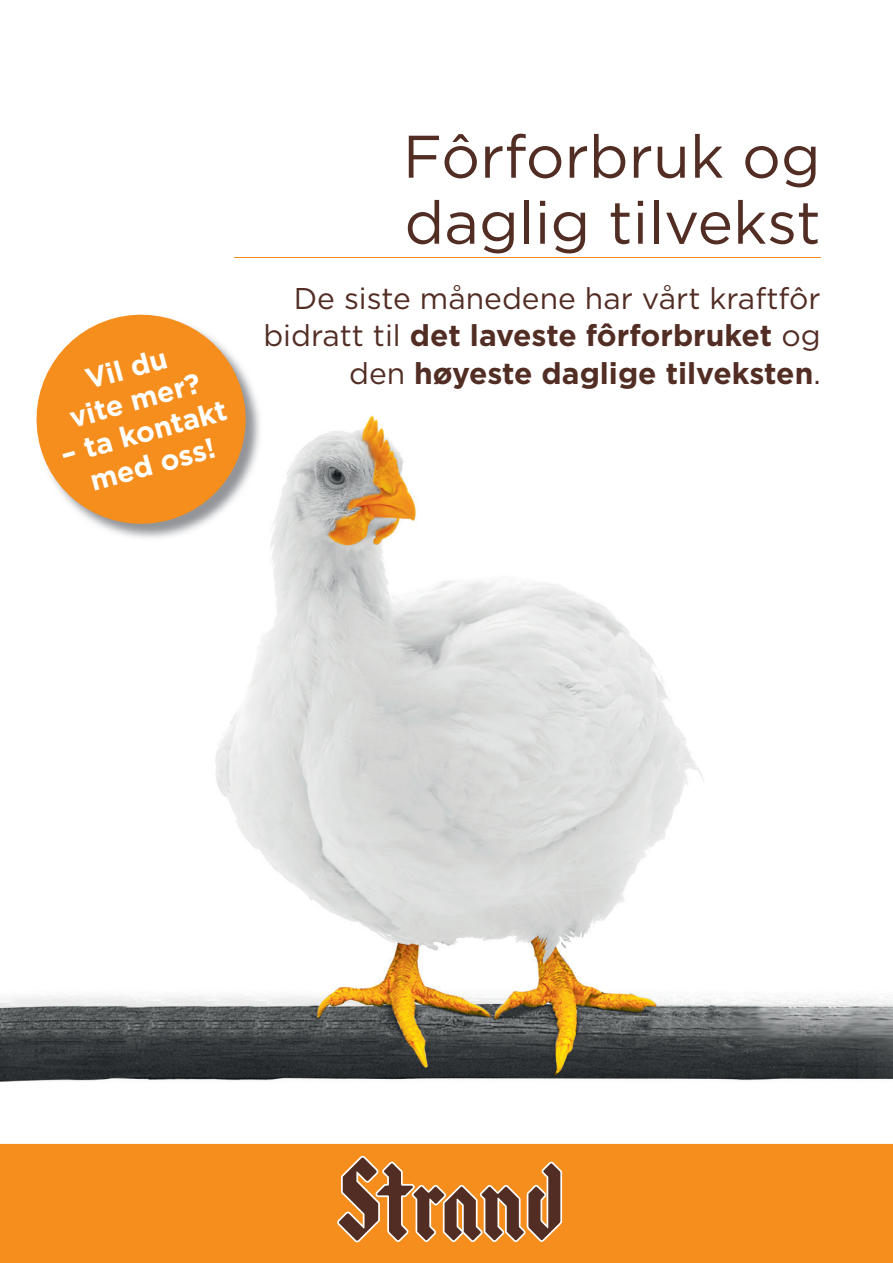
<style>
.page{position:relative;width:893px;height:1263px;background:#fff}
.page>*{position:absolute;margin:0;border:0;box-sizing:border-box;transform-origin:0 0}
.t1{font:60px/66px "Gotham";color:#522d24}
.t2{font:30px/37.5px "Gotham";color:#522d24;text-align:right}
.t3{font:700 30px "Gotham";color:#522d24}
.t4{font:700 28.5px/33px "Gotham";color:#fff;text-align:center}
.s1{font-weight:700}
.s2{font-weight:400}
</style>
<div class="page">
<div style="left:0;top:1135px;width:893px;height:128px;background:#f68e1e"></div>
<svg style="left:337px;top:1156px;width:225px;height:86px"></svg>
<hr style="left:234px;top:257px;width:587px;height:1px;background:#f68e1e">
<img style="left:0;top:416px;width:893px;height:728px">
<img style="left:37px;top:406px;width:225px;height:134px">
<svg style="left:25px;top:314px;width:232px;height:221px;fill:#f68e1e"></svg>
<h1 class="t1" style="left:403px;top:122px;width:419px">Fôrforbruk og daglig tilvekst</h1>
<p class="t2" style="left:263px;top:279px;width:559px">De siste månedene har vårt kraftfôr bidratt til <span class="s1">det laveste fôrforbruket</span> og</p>
<p class="t4" style="left:82px;top:363px;width:85px;rotate:-15deg">Vil du</p>
<p class="t3" style="left:349px;top:353px;width:473px"><span class="s2">den</span> høyeste daglige tilveksten<span class="s2">.</span></p>
<p class="t4" style="left:66px;top:402px;width:137px;rotate:-15deg">vite mer?</p>
<p class="t4" style="left:57px;top:438px;width:172px;rotate:-15deg">– ta kontakt med oss!</p>
</div>
